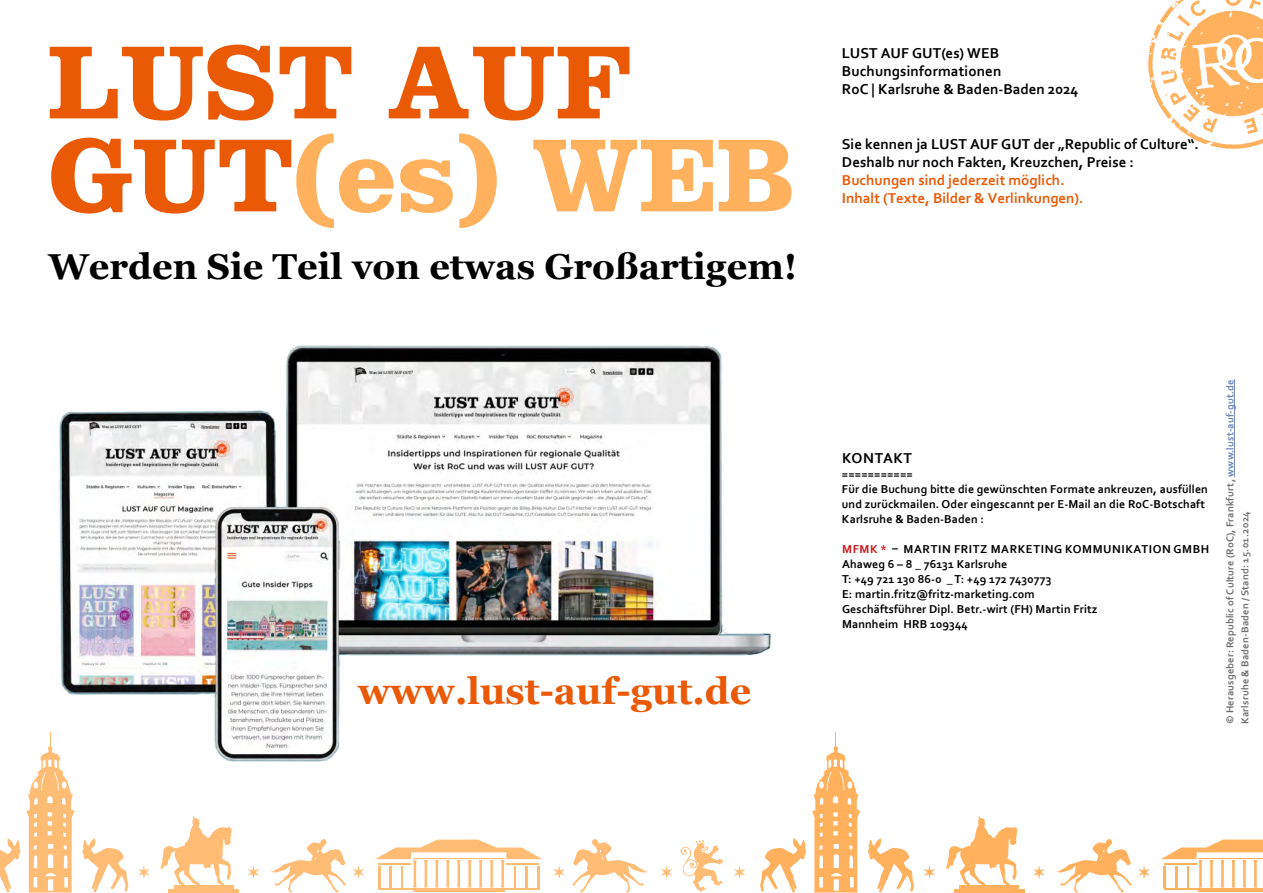
<style>
.page{position:relative;width:1263px;height:893px;background:#fff}
.page>*{position:absolute;margin:0;border:0;box-sizing:border-box;transform-origin:0 0}
.t1{font:700 108px/93px "Clarendon LT Std";color:#ea5a06}
.t2{font:700 37.5px "Georgia";color:#ea5a06}
.t3{font:700 36px "Georgia";color:#000}
.t4{font:700 15px/18px "Corbel";color:#000}
.t5{font:700 15px/18px "Corbel";color:#ea5a06}
.t6{font:700 15px "Corbel";letter-spacing:.04em;color:#000}
.t7{font:700 12px/15px "Corbel";letter-spacing:.01em;color:#000}
.t8{font:700 10.5px/15px "Corbel";letter-spacing:.015em;color:#6f6f6e}
.s1{color:#ffb15e}
.s2{color:#cd1316}
.s3{color:#6a84b9}
</style>
<div class="page">
<svg style="left:572px;top:839px;width:76px;height:53px"></svg>
<svg style="left:680px;top:839px;width:43px;height:53px"></svg>
<svg style="left:138px;top:866px;width:12px;height:13px"></svg>
<svg style="left:248px;top:866px;width:11px;height:13px"></svg>
<svg style="left:353px;top:866px;width:11px;height:13px"></svg>
<svg style="left:553px;top:866px;width:12px;height:13px"></svg>
<svg style="left:661px;top:866px;width:11px;height:13px"></svg>
<svg style="left:734px;top:866px;width:11px;height:13px"></svg>
<svg style="left:160px;top:816px;width:73px;height:69px"></svg>
<hr style="left:174px;top:885px;width:60px;height:4px;background:#ffbc75">
<hr style="left:168px;top:889px;width:71px;height:4px;background:#ffbc75">
<svg style="left:82px;top:838px;width:46px;height:54px"></svg>
<svg style="left:0;top:774px;width:75px;height:118px"></svg>
<hr style="left:413px;top:888px;width:91px;height:4px;background:#ffbc75">
<hr style="left:378px;top:888px;width:36px;height:1px;background:#ffbc75">
<hr style="left:504px;top:888px;width:35px;height:1px;background:#ffbc75">
<svg style="left:375px;top:840px;width:167px;height:47px"></svg>
<hr style="left:537px;top:865px;width:2px;height:22px;background:#ffbc75">
<hr style="left:526px;top:865px;width:2px;height:22px;background:#ffbc75">
<hr style="left:514px;top:865px;width:2px;height:22px;background:#ffbc75">
<svg style="left:270px;top:839px;width:76px;height:53px"></svg>
<svg style="left:924px;top:866px;width:11px;height:13px"></svg>
<svg style="left:1033px;top:866px;width:12px;height:13px"></svg>
<svg style="left:1138px;top:866px;width:12px;height:13px"></svg>
<svg style="left:945px;top:816px;width:73px;height:69px"></svg>
<hr style="left:959px;top:885px;width:60px;height:4px;background:#ffb15e">
<hr style="left:954px;top:889px;width:71px;height:4px;background:#ffb15e">
<svg style="left:760px;top:838px;width:46px;height:54px"></svg>
<svg style="left:868px;top:838px;width:46px;height:54px"></svg>
<svg style="left:812px;top:774px;width:48px;height:118px"></svg>
<hr style="left:1199px;top:888px;width:64px;height:4px;background:#ffb15e">
<hr style="left:1164px;top:888px;width:35px;height:1px;background:#ffb15e">
<svg style="left:1161px;top:840px;width:102px;height:47px"></svg>
<hr style="left:1164px;top:865px;width:2px;height:22px;background:#ffb15e">
<hr style="left:1175px;top:865px;width:2px;height:22px;background:#ffb15e">
<hr style="left:1187px;top:865px;width:2px;height:22px;background:#ffb15e">
<svg style="left:1056px;top:839px;width:76px;height:53px"></svg>
<hr style="left:1234px;top:379px;width:1px;height:98px;background:#6a84b9">
<svg style="left:1148px;top:0;width:115px;height:149px"></svg>
<img style="left:38px;top:345px;width:811px;height:429px">
<h1 class="t1" style="left:48px;top:35px;width:748px">LUST AUF<br>GUT<span class="s1">(es) WEB</span></h1>
<h3 class="t3" style="left:48px;top:240px;width:750px">Werden Sie Teil von etwas Großartigem!</h3>
<h2 class="t2" style="left:358px;top:663px;width:395px">www.lust-auf-gut.de</h2>
<p class="t4" style="left:842px;top:44px;width:238px">LUST AUF GUT(es) WEB<br>Buchungsinformationen<br>RoC | Karlsruhe &amp; Baden-Baden 2024</p>
<p class="t4" style="left:842px;top:135px;width:358px">Sie kennen ja LUST AUF GUT der „Republic of Culture“.<br>Deshalb nur noch Fakten, Kreuzchen, Preise :</p>
<p class="t5" style="left:842px;top:171px;width:243px">Buchungen sind jederzeit möglich.<br>Inhalt (Texte, Bilder &amp; Verlinkungen).</p>
<p class="t6" style="left:842px;top:449px;width:71px">KONTAKT</p>
<p class="t7" style="left:842px;top:466px;width:367px">===========<br>Für die Buchung bitte die gewünschten Formate ankreuzen, ausfüllen und zurückmailen. Oder eingescannt per E-Mail an die RoC-Botschaft Karlsruhe &amp; Baden-Baden :</p>
<p class="t7" style="left:842px;top:541px;width:369px"><span class="s2">MFMK *</span> – MARTIN FRITZ MARKETING KOMMUNIKATION GMBH Ahaweg 6 – 8 _ 76131 Karlsruhe<br>T: +49 721 130 86-0 _ T: +49 172 7430773<br>E: martin.fritz@fritz-marketing.com<br>Geschäftsführer Dipl. Betr.-wirt (FH) Martin Fritz<br>Mannheim HRB 109344</p>
<p class="t8" style="left:1222px;top:724px;width:346px;rotate:-90deg">© Herausgeber: Republic of Culture (RoC), Frankfurt, <span class="s3">www.lust-auf-gut.de<br></span>Karlsruhe &amp; Baden-Baden / Stand: 15.01.2024</p>
</div>
